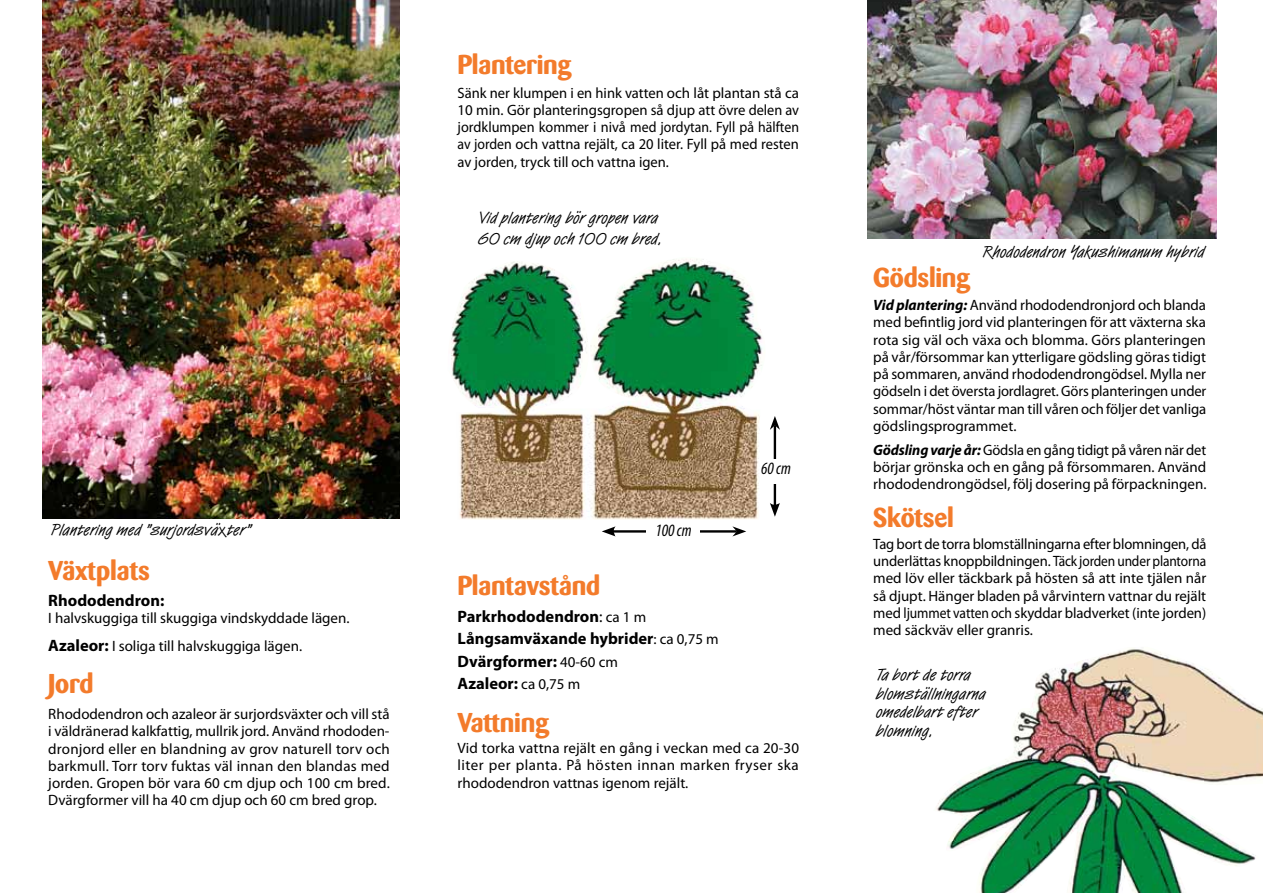
<style>
.page{position:relative;width:1263px;height:893px;background:#fff}
.page>*{position:absolute;margin:0;border:0;box-sizing:border-box;transform-origin:0 0}
.t1{font:700 27px "Barmeno";letter-spacing:-.01em;color:#f37b2b}
.t2{font:italic condensed 17.4px "Myriad Pro";color:#000;scale:.95 1}
.t3{font:16.5px/18.8px "Van Dijk Plain";color:#000}
.t4{font:700 16.5px/22.5px "Myriad Pro";color:#000}
.t5{font:15px/17.2px "Myriad Pro";color:#000;text-align:justify}
.s1{font-weight:700;font-size:16.5px}
.s2{font-weight:400}
.s3{font-weight:400;font-size:15px}
.s4{font-weight:700;font-style:italic}
</style>
<div class="page">
<img style="left:43px;top:0;width:357px;height:519px">
<img style="left:451px;top:259px;width:312px;height:261px">
<hr style="left:611px;top:530px;width:126px;height:3px;background:#000">
<svg style="left:602px;top:526px;width:14px;height:10px"></svg>
<svg style="left:732px;top:526px;width:14px;height:10px"></svg>
<div style="left:646px;top:523px;width:53px;height:20px;background:#fff"></div>
<hr style="left:774px;top:425px;width:2px;height:82px;background:#000">
<svg style="left:770px;top:503px;width:10px;height:14px"></svg>
<svg style="left:770px;top:416px;width:10px;height:14px"></svg>
<div style="left:761px;top:460px;width:42px;height:24px;background:#fff"></div>
<img style="left:936px;top:648px;width:327px;height:245px">
<img style="left:867px;top:0;width:349px;height:238px">
<h1 class="t1" style="left:458px;top:48px;width:116px">Plantering</h1>
<p class="t5" style="left:458px;top:84px;width:343px">Sänk ner klumpen i en hink vatten och låt plantan stå ca 10 min. Gör planteringsgropen så djup att övre delen av jordklumpen kommer i nivå med jordytan. Fyll på hälften av jorden och vattna rejält, ca 20 liter. Fyll på med resten av jorden, tryck till och vattna igen.</p>
<p class="t3" style="left:478px;top:207px;width:186px;line-height:21px">Vid plantering bör gropen vara<br>60 cm djup och 100 cm bred.</p>
<p class="t3" style="left:51px;top:520px;width:201px">Plantering med ”surjordsväxter”</p>
<h1 class="t1" style="left:48px;top:554px;width:103px">Växtplats</h1>
<p class="t4" style="left:48px;top:589px;width:118px">Rhododendron:</p>
<p class="t5" style="left:48px;top:604px;width:303px;line-height:28px">I halvskuggiga till skuggiga vindskyddade lägen.<br><span class="s1">Azaleor:</span> I soliga till halvskuggiga lägen.</p>
<h1 class="t1" style="left:48px;top:668px;width:47px">Jord</h1>
<p class="t5" style="left:48px;top:706px;width:343px">Rhododendron och azaleor är surjordsväxter och vill stå i väldränerad kalkfattig, mullrik jord. Använd rhododen&shy;dronjord eller en blandning av grov naturell torv och barkmull. Torr torv fuktas väl innan den blandas med jorden. Gropen bör vara 60 cm djup och 100 cm bred.<br>Dvärgformer vill ha 40 cm djup och 60 cm bred grop.</p>
<p class="t2" style="left:655px;top:521px;width:40px">100 cm</p>
<p class="t2" style="left:761px;top:459px;width:33px">60 cm</p>
<h1 class="t1" style="left:458px;top:569px;width:144px">Plantavstånd</h1>
<p class="t4" style="left:458px;top:605px;width:263px">Parkrhododendron<span class="s2">:</span> <span class="s3">ca 1 m<br></span>Långsamväxande hybrider<span class="s3">: ca 0,75 m<br></span>Dvärgformer: <span class="s3">40-60 cm<br></span>Azaleor: <span class="s3">ca 0,75 m</span></p>
<h1 class="t1" style="left:458px;top:706px;width:93px">Vattning</h1>
<p class="t5" style="left:458px;top:740px;width:343px">Vid torka vattna rejält en gång i veckan med ca 20-30 liter per planta. På hösten innan marken fryser ska rhododendron vattnas igenom rejält.</p>
<p class="t3" style="left:983px;top:241px;width:223px">Rhododendron Yakushimanum hybrid</p>
<h1 class="t1" style="left:873px;top:261px;width:99px">Gödsling</h1>
<p class="t5" style="left:873px;top:297px;width:335px"><span class="s4">Vid plantering:</span> Använd rhododendronjord och blanda med befintlig jord vid planteringen för att växterna ska rota sig väl och växa och blomma. Görs planteringen på vår/försommar kan ytterligare gödsling göras tidigt på sommaren, använd rhododendrongödsel. Mylla ner gödseln i det översta jordlagret. Görs planteringen under sommar/höst väntar man till våren och följer det vanliga gödslingsprogrammet.</p>
<p class="t5" style="left:873px;top:441px;width:335px"><span class="s4">Gödsling varje år:</span> Gödsla en gång tidigt på våren när det börjar grönska och en gång på försommaren. Använd rhododendrongödsel, följ dosering på förpackningen.</p>
<h1 class="t1" style="left:873px;top:502px;width:82px">Skötsel</h1>
<p class="t5" style="left:873px;top:535px;width:335px">Tag bort de torra blomställningarna efter blomningen, då underlättas knoppbildningen. Täck jorden under plantorna med löv eller täckbark på hösten så att inte tjälen når så djupt. Hänger bladen på vårvintern vattnar du rejält med ljummet vatten och skyddar bladverket (inte jorden) med säckväv eller granris.</p>
<p class="t3" style="left:876px;top:665px;width:112px">Ta bort de torra blomställningarna omedelbart efter blomning.</p>
</div>
